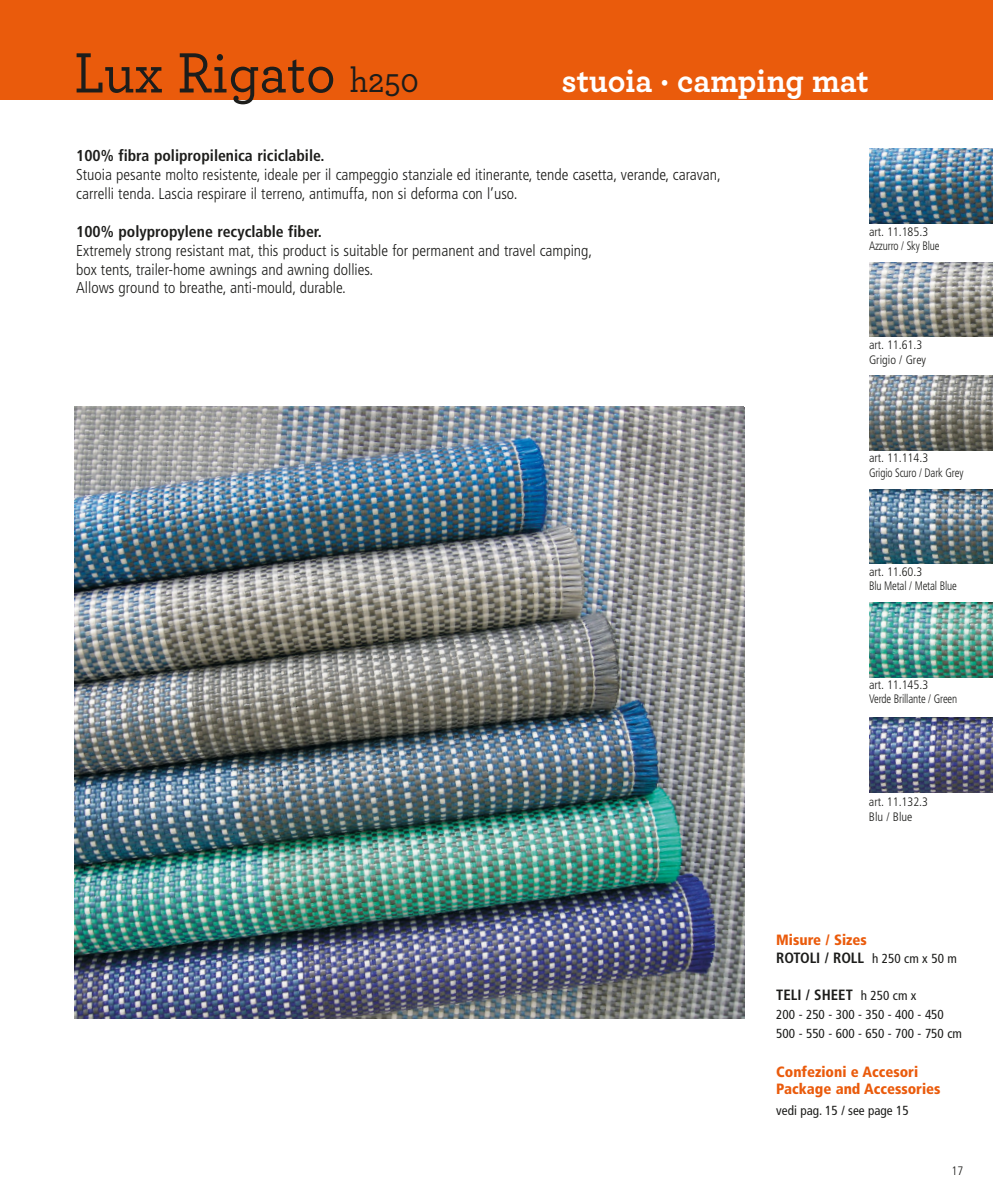
<style>
.page{position:relative;width:993px;height:1191px;background:#fff}
.page>*{position:absolute;margin:0;border:0;box-sizing:border-box;transform-origin:0 0}
.t1{font:500 59.5px "Archer";color:#1d1d1b;scale:.95 1}
.t2{font:700 35px "Archer";color:#fff;scale:.95 1}
.t3{font:300 condensed 15.75px/18.9px "Frutiger";color:#1d1d1b}
.t4{font:700 condensed 15.75px "Frutiger";color:#1d1d1b}
.t5{font:900 condensed 14.88px/17.5px "Frutiger";color:#ea5b0c}
.t6{font:700 condensed 14.88px "Frutiger";color:#1d1d1b}
.t7{font:condensed 13.12px/19.2px "Frutiger";color:#1d1d1b}
.t8{font:300 condensed 12.25px/14.7px "Frutiger";letter-spacing:-.015em;color:#1d1d1b}
.s1{font-size:35px}
.s2{font-weight:700;color:#1d1d1b}
.s3{font-weight:400;font-size:13.12px;color:#1d1d1b}
.s4{font-weight:400;font-size:13.12px}
</style>
<div class="page">
<div style="left:0;top:0;width:992px;height:99px;background:#ea5b0c"></div>
<img style="left:869px;top:149px;width:123px;height:74px">
<img style="left:869px;top:262px;width:123px;height:75px">
<img style="left:869px;top:376px;width:123px;height:74px">
<img style="left:869px;top:489px;width:123px;height:75px">
<img style="left:869px;top:602px;width:123px;height:75px">
<img style="left:869px;top:717px;width:123px;height:75px">
<img style="left:74px;top:407px;width:670px;height:611px">
<h1 class="t1" style="left:74px;top:37px;width:364px">Lux Rigato <span class="s1">h250</span></h1>
<h2 class="t2" style="left:561px;top:67px;width:325px">stuoia · camping mat</h2>
<p class="t4" style="left:76px;top:149px;width:250px">100% fibra polipropilenica riciclabile.</p>
<p class="t3" style="left:76px;top:166px;width:646px">Stuoia pesante molto resistente, ideale per il campeggio stanziale ed itinerante, tende casetta, verande, caravan, carrelli tenda. Lascia respirare il terreno, antimuffa, non si deforma con l’uso.</p>
<p class="t4" style="left:76px;top:225px;width:247px">100% polypropylene recyclable fiber.</p>
<p class="t3" style="left:76px;top:242px;width:517px">Extremely strong resistant mat, this product is suitable for permanent and travel camping, box tents, trailer-home awnings and awning dollies.<br>Allows ground to breathe, anti-mould, durable.</p>
<p class="t8" style="left:868px;top:225px;width:72px">art. 11.185.3<br>Azzurro / Sky Blue</p>
<p class="t8" style="left:868px;top:338px;width:59px">art. 11.61.3<br>Grigio / Grey</p>
<p class="t8" style="left:868px;top:451px;width:96px">art. 11.114.3<br>Grigio Scuro / Dark Grey</p>
<p class="t8" style="left:868px;top:565px;width:89px">art. 11.60.3<br>Blu Metal / Metal Blue</p>
<p class="t8" style="left:868px;top:678px;width:90px">art. 11.145.3<br>Verde Brillante / Green</p>
<p class="t8" style="left:868px;top:795px;width:61px">art. 11.132.3<br>Blu / Blue</p>
<p class="t5" style="left:776px;top:932px;width:182px">Misure / Sizes<br><span class="s2">ROTOLI / ROLL</span> <span class="s3">h 250 cm x 50 m</span></p>
<p class="t6" style="left:776px;top:988px;width:142px">TELI / SHEET <span class="s4">h 250 cm x</span></p>
<p class="t7" style="left:776px;top:1005px;width:187px">200 - 250 - 300 - 350 - 400 - 450<br>500 - 550 - 600 - 650 - 700 - 750 cm</p>
<p class="t5" style="left:776px;top:1063px;width:166px">Confezioni e Accesori<br>Package and Accessories</p>
<p class="t7" style="left:776px;top:1102px;width:134px">vedi pag. 15 / see page 15</p>
<p class="t8" style="left:951px;top:1164px;width:13px">17</p>
</div>
